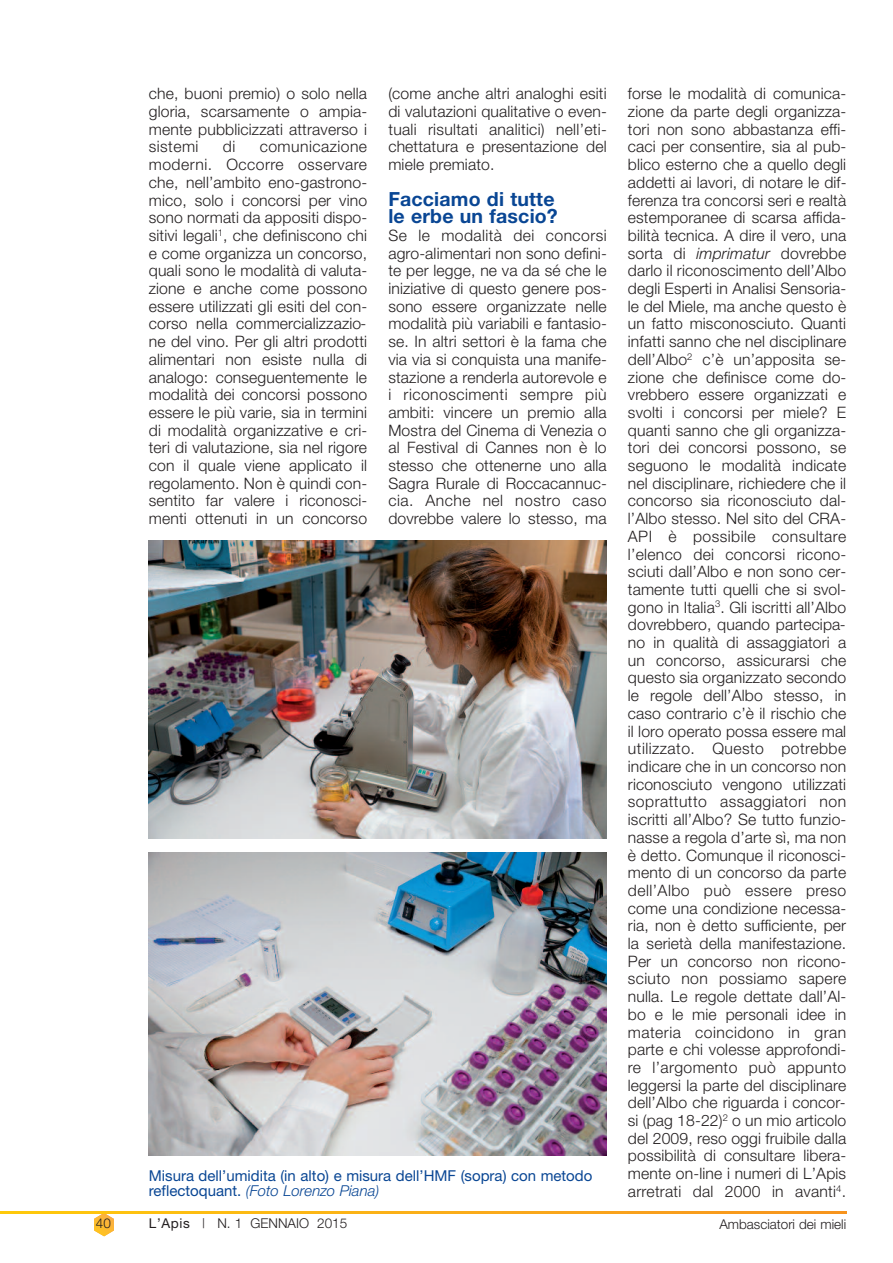
<style>
.page{position:relative;width:893px;height:1263px;background:#fff}
.page>*{position:absolute;margin:0;border:0;box-sizing:border-box;transform-origin:0 0}
.t1{font:700 19.5px/17.7px "Helvetica Neue";letter-spacing:.01em;color:#094694}
.t2{font:300 15.75px/17.7px "Helvetica Neue";letter-spacing:.01em;color:#231f20;text-align:justify}
.t3{font:15px/15px "Helvetica Neue";color:#094694}
.t4{font:300 13.5px "Helvetica Neue";color:#231f20}
.s1{font-weight:300;font-style:italic}
.s2{font-style:italic}
.s3{font-weight:400}
</style>
<div class="page">
<svg style="left:94px;top:1213px;width:20px;height:23px"></svg>
<svg style="left:0;top:1212px;width:846px;height:1px"></svg>
<img style="left:149px;top:541px;width:458px;height:297px">
<img style="left:149px;top:853px;width:458px;height:302px">
<p class="t2" style="left:149px;top:86px;width:220px">che, buoni premio) o solo nella gloria, scarsamente o ampia&shy;mente pubblicizzati attraverso i sistemi</p>
<p class="t2" style="left:149px;top:139px;width:220px;text-indent:111px">comunicazione moderni. Occorre osservare che, nell’ambito eno-gastrono&shy;mico, solo i concorsi per vino sono normati da appositi dispo&shy;sitivi legali<sup>1</sup>, che definiscono chi e come organizza un concorso, quali sono le modalità di valuta&shy;zione e anche come possono essere utilizzati gli esiti del con&shy;corso nella commercializzazio&shy;ne del vino. Per gli altri prodotti alimentari non esiste nulla di analogo: conseguentemente le modalità dei concorsi possono essere le più varie, sia in termini di modalità organizzative e cri&shy;teri di valutazione, sia nel rigore con il quale viene applicato il regolamento. Non è quindi con&shy;sentito far valere i riconosci&shy;menti ottenuti in un concorso</p>
<p class="t2" style="left:223px;top:139px;width:14px">di</p>
<p class="t2" style="left:388px;top:86px;width:220px">(come anche altri analoghi esiti di valutazioni qualitative o even&shy;tuali risultati analitici) nell’eti&shy;chettatura e presentazione del miele premiato.</p>
<p class="t1" style="left:388px;top:191px;width:171px">Facciamo di tutte le erbe un fascio?</p>
<p class="t2" style="left:388px;top:228px;width:220px">Se le modalità dei concorsi agro-alimentari non sono defini&shy;te per legge, ne va da sé che le iniziative di questo genere pos&shy;sono essere organizzate nelle modalità più variabili e fantasio&shy;se. In altri settori è la fama che via via si conquista una manife&shy;stazione a renderla autorevole e i riconoscimenti sempre più ambiti: vincere un premio alla Mostra del Cinema di Venezia o al Festival di Cannes non è lo stesso che ottenerne uno alla Sagra Rurale di Roccacannuc&shy;cia. Anche nel nostro caso dovrebbe valere lo stesso, ma</p>
<p class="t3" style="left:149px;top:1169px;width:445px">Misura dell’umidita (in alto) e misura dell’HMF (sopra) con metodo reflectoquant. <span class="s1">(Foto Lorenzo Piana)</span></p>
<p class="t2" style="left:628px;top:86px;width:220px">forse le modalità di comunica&shy;zione da parte degli organizza&shy;tori non sono abbastanza effi&shy;caci per consentire, sia al pub&shy;blico esterno che a quello degli addetti ai lavori, di notare le dif&shy;ferenza tra concorsi seri e realtà estemporanee di scarsa affida&shy;bilità tecnica. A dire il vero, una sorta di <span class="s2">imprimatur</span> dovrebbe darlo il riconoscimento dell’Albo degli Esperti in Analisi Sensoria&shy;le del Miele, ma anche questo è un fatto misconosciuto. Quanti infatti sanno che nel disciplinare dell’Albo<sup>2</sup> c’è un’apposita se&shy;zione che definisce come do&shy;vrebbero essere organizzati e svolti i concorsi per miele? E quanti sanno che gli organizza&shy;tori dei concorsi possono, se seguono le modalità indicate nel disciplinare, richiedere che il concorso sia riconosciuto dal&shy;l’Albo stesso. Nel sito del CRA-API è possibile consultare l’elenco dei concorsi ricono&shy;sciuti dall’Albo e non sono cer&shy;tamente tutti quelli che si svol&shy;gono in Italia<sup>3</sup>. Gli iscritti all’Albo dovrebbero, quando partecipa&shy;no in qualità di assaggiatori a un concorso, assicurarsi che questo sia organizzato secondo le regole dell’Albo stesso, in caso contrario c’è il rischio che il loro operato possa essere mal utilizzato. Questo potrebbe indicare che in un concorso non riconosciuto vengono utilizzati soprattutto assaggiatori non iscritti all’Albo? Se tutto funzio&shy;nasse a regola d’arte sì, ma non è detto. Comunque il riconosci&shy;mento di un concorso da parte dell’Albo può essere preso come una condizione necessa&shy;ria, non è detto sufficiente, per la serietà della manifestazione.<br>Per un concorso non ricono&shy;sciuto non possiamo sapere nulla. Le regole dettate dall’Al&shy;bo e le mie personali idee in materia coincidono in gran parte e chi volesse approfondi&shy;re l’argomento può appunto leggersi la parte del disciplinare dell’Albo che riguarda i concor&shy;si (pag 18-22)<sup>2</sup> o un mio articolo del 2009, reso oggi fruibile dalla possibilità di consultare libera&shy;mente on-line i numeri di L’Apis arretrati dal 2000 in avanti<sup>4</sup>.</p>
<p class="t4" style="left:96px;top:1219px;width:16px">40</p>
<p class="t4" style="left:149px;top:1219px;width:200px"><span class="s3">L’Apis</span> | N. 1 GENNAIO 2015</p>
<p class="t4" style="left:719px;top:1219px;width:128px">Ambasciatori dei mieli</p>
</div>
